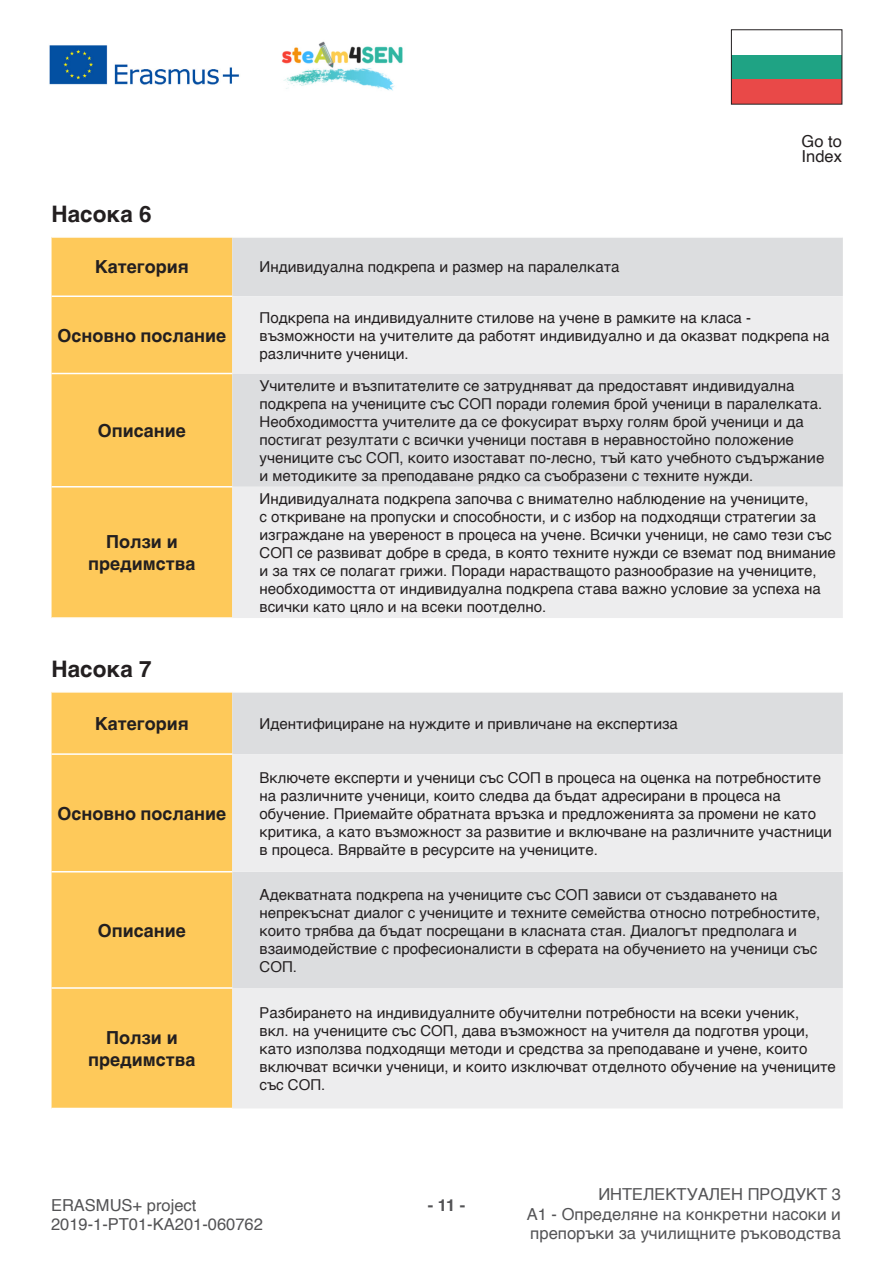
<style>
.page{position:relative;width:893px;height:1263px;background:#fff}
.page>*{position:absolute;margin:0;border:0;box-sizing:border-box;transform-origin:0 0}
.t1{font:700 22.5px "Helvetica";color:#231f20}
.t2{font:700 18px/21.6px "Helvetica";color:#231f20;text-align:center}
.t3{font:16.5px/19.8px "Helvetica";color:#535355;text-align:justify}
.t4{font:16.5px/15px "Helvetica";color:#231f20}
.t5{font:700 16.5px "Helvetica";color:#535355}
.TEXTO_TABELA{font:15px/18px "Helvetica";color:#231f20}
</style>
<div class="page">
<img style="left:281px;top:41px;width:122px;height:50px">
<img style="left:49px;top:45px;width:191px;height:40px">
<div style="left:731px;top:79px;width:111px;height:25px;background:#e94948"></div>
<div style="left:731px;top:55px;width:111px;height:24px;background:#1fa384"></div>
<div style="left:731px;top:29px;width:111px;height:76px;border:1px solid #231f20"></div>
<div style="left:52px;top:238px;width:180px;height:379px;background:#fec95a"></div>
<div style="left:232px;top:238px;width:611px;height:58px;background:#dcdddf"></div>
<svg style="left:232px;top:296px;width:611px;height:322px;background:#e7e7e8"></svg>
<hr style="left:52px;top:295px;width:180px;height:2px;background:#fff">
<hr style="left:52px;top:373px;width:180px;height:1px;background:#fff">
<hr style="left:52px;top:486px;width:180px;height:1px;background:#fff">
<div style="left:52px;top:693px;width:180px;height:415px;background:#fec95a"></div>
<div style="left:232px;top:693px;width:611px;height:61px;background:#dcdddf"></div>
<svg style="left:232px;top:754px;width:611px;height:354px;background:#e7e7e9"></svg>
<hr style="left:52px;top:753px;width:180px;height:2px;background:#fff">
<hr style="left:52px;top:871px;width:180px;height:1px;background:#fff">
<hr style="left:52px;top:987px;width:180px;height:2px;background:#fff">
<p class="t1" style="left:52px;top:200px;width:102px">Насока 6</p>
<p class="t2" style="left:95px;top:258px;width:96px">Категория</p>
<p class="TEXTO_TABELA" style="left:260px;top:258px;width:361px">Индивидуална подкрепа и размер на паралелката</p>
<p class="t4" style="left:802px;top:135px;width:42px">Go to<br>Index</p>
<p class="t2" style="left:58px;top:326px;width:170px">Основно послание</p>
<p class="t2" style="left:98px;top:422px;width:90px">Описание</p>
<p class="t2" style="left:88px;top:533px;width:109px">Ползи и предимства</p>
<p class="TEXTO_TABELA" style="left:260px;top:309px;width:571px">Подкрепа на индивидуалните стилове на учене в рамките на класа - възможности на учителите да работят индивидуално и да оказват подкрепа на различните ученици.</p>
<p class="TEXTO_TABELA" style="left:260px;top:377px;width:566px">Учителите и възпитателите се затрудняват да предоставят индивидуална подкрепа на учениците със СОП поради големия брой ученици в паралелката.<br>Необходимостта учителите да се фокусират върху голям брой ученици и да постигат резултати с всички ученици поставя в неравностойно положение учениците със СОП, които изостават по-лесно, тъй като учебното съдържание и методиките за преподаване рядко са съобразени с техните нужди.</p>
<p class="TEXTO_TABELA" style="left:260px;top:490px;width:578px">Индивидуалната подкрепа започва с внимателно наблюдение на учениците,<br>с откриване на пропуски и способности, и с избор на подходящи стратегии за изграждане на увереност в процеса на учене. Всички ученици, не само тези със СОП се развиват добре в среда, в която техните нужди се вземат под внимание и за тях се полагат грижи. Поради нарастващото разнообразие на учениците, необходимостта от индивидуална подкрепа става важно условие за успеха на всички като цяло и на всеки поотделно.</p>
<p class="t1" style="left:52px;top:655px;width:102px">Насока 7</p>
<p class="t2" style="left:95px;top:715px;width:96px">Категория</p>
<p class="TEXTO_TABELA" style="left:260px;top:715px;width:420px">Идентифициране на нуждите и привличане на експертиза</p>
<p class="t2" style="left:58px;top:804px;width:170px">Основно послание</p>
<p class="t2" style="left:98px;top:921px;width:90px">Описание</p>
<p class="t2" style="left:88px;top:1029px;width:109px">Ползи и предимства</p>
<p class="TEXTO_TABELA" style="left:260px;top:769px;width:574px">Включете експерти и ученици със СОП в процеса на оценка на потребностите на различните ученици, които следва да бъдат адресирани в процеса на обучение. Приемайте обратната връзка и предложенията за промени не като критика, а като възможност за развитие и включване на различните участници в процеса. Вярвайте в ресурсите на учениците.</p>
<p class="TEXTO_TABELA" style="left:260px;top:886px;width:562px">Адекватната подкрепа на учениците със СОП зависи от създаването на непрекъснат диалог с учениците и техните семейства относно потребностите, които трябва да бъдат посрещани в класната стая. Диалогът предполага и взаимодействие с професионалисти в сферата на обучението на ученици със СОП.</p>
<p class="TEXTO_TABELA" style="left:260px;top:1004px;width:578px">Разбирането на индивидуалните обучителни потребности на всеки ученик,<br>вкл. на учениците със СОП, дава възможност на учителя да подготвя уроци, като използва подходящи методи и средства за преподаване и учене, които включват всички ученици, и които изключват отделното обучение на учениците със СОП.</p>
<p class="t3" style="left:51px;top:1195px;width:147px">ERASMUS+ project</p>
<p class="t5" style="left:428px;top:1194px;width:39px">- 11 -</p>
<p class="t3" style="left:51px;top:1215px;width:213px">2019-1-PT01-KA201-060762</p>
<p class="t3" style="left:527px;top:1185px;width:316px;text-indent:71px">ИНТЕЛЕКТУАЛЕН ПРОДУКТ 3<br>A1 - Определяне на конкретни насоки и препоръки за училищните ръководства</p>
</div>
